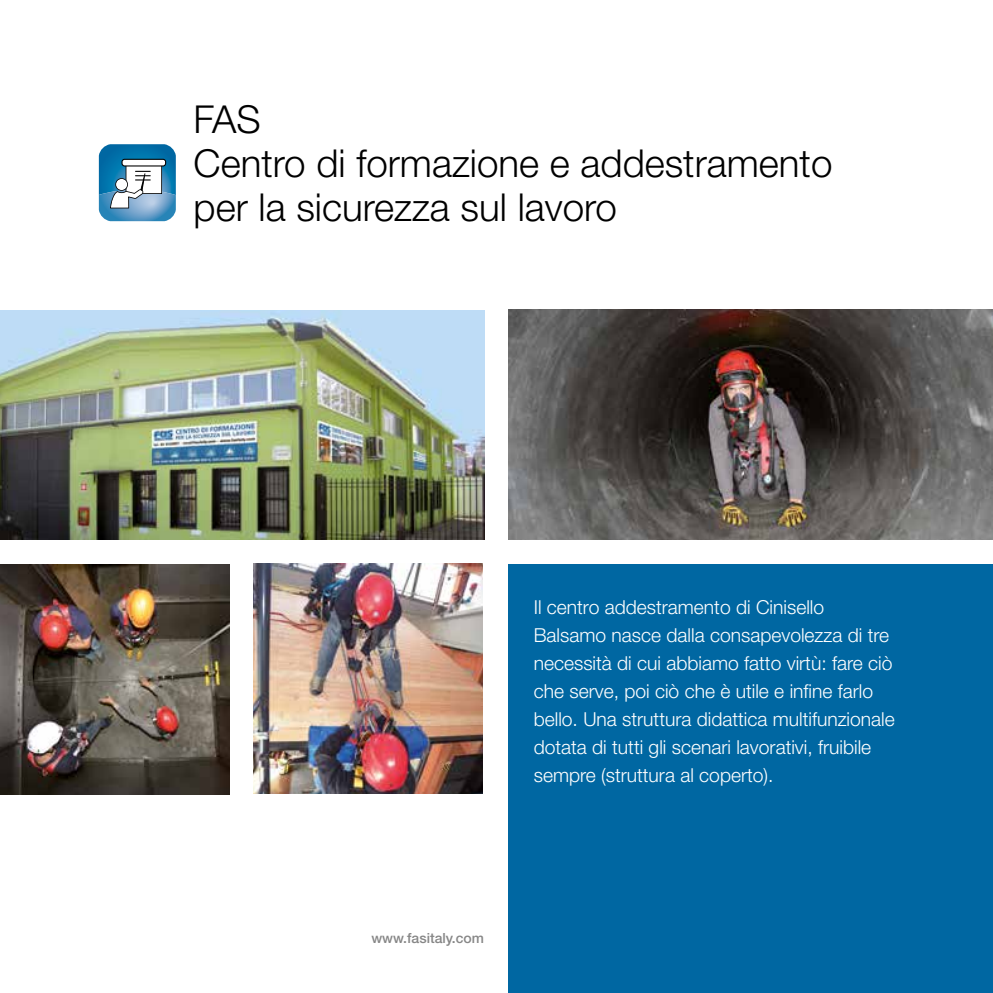
<style>
.page{position:relative;width:993px;height:993px;background:#fff}
.page>*{position:absolute;margin:0;border:0;box-sizing:border-box;transform-origin:0 0}
.t1{font:300 38.5px/44.1px "Helvetica Neue";color:#000}
.t2{font:300 19.25px/28px "Helvetica Neue";color:#fff}
.t3{font:500 14px "Helvetica Neue";color:#878787}
</style>
<div class="page">
<img style="left:253px;top:563px;width:229px;height:229px">
<img style="left:0;top:564px;width:229px;height:229px">
<img style="left:508px;top:309px;width:484px;height:230px">
<img style="left:0;top:310px;width:484px;height:229px">
<div style="left:508px;top:564px;width:484px;height:428px;background:#0067a2"></div>
<svg style="left:99px;top:144px;width:77px;height:77px"></svg>
<h1 class="t1" style="left:193px;top:96px;width:640px">FAS<br>Centro di formazione e addestramento per la sicurezza sul lavoro</h1>
<p class="t2" style="left:533px;top:592px;width:362px">Il centro addestramento di Cinisello Balsamo nasce dalla consapevolezza di tre necessità di cui abbiamo fatto virtù: fare ciò che serve, poi ciò che è utile e infine farlo bello. Una struttura didattica multifunzionale dotata di tutti gli scenari lavorativi, fruibile sempre (struttura al coperto).</p>
<p class="t3" style="left:371px;top:929px;width:114px">www.fasitaly.com</p>
</div>
